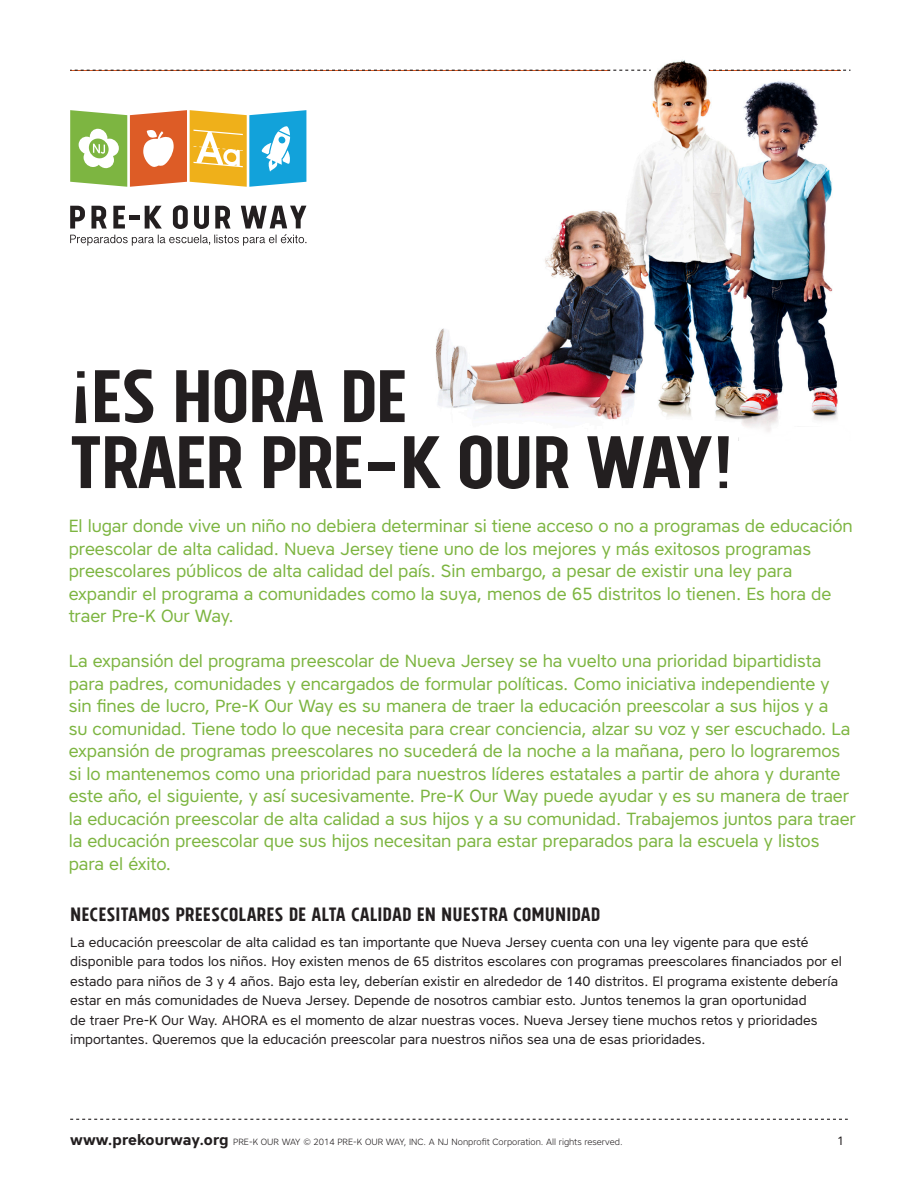
<style>
.page{position:relative;width:918px;height:1188px;background:#fff}
.page>*{position:absolute;margin:0;border:0;box-sizing:border-box;transform-origin:0 0}
.t1{font:93px/66px "Tolyer Regularno.2";letter-spacing:-.03em;color:#231f20;scale:1.04 1}
.t2{font:24px "Tolyer Regularno.2";color:#231f20}
.t3{font:17.55px/22.5px "Core Sans A45";letter-spacing:-.005em;color:#7db541}
.t4{font:13.5px/19.5px "Core Sans A45";color:#231f20}
.t5{font:12px "Core Sans A45";color:#231f20}
.t6{font:300 9px "Core Sans A35";color:#231f20}
.s1{font-family:"Core Sans A65";font-weight:700;font-size:15px}
</style>
<div class="page">
<img style="left:400px;top:60px;width:451px;height:381px">
<svg style="left:70px;top:1119px;width:778px;height:1px"></svg>
<svg style="left:70px;top:70px;width:581px;height:1px"></svg>
<svg style="left:709px;top:70px;width:141px;height:1px"></svg>
<svg style="left:70px;top:110px;width:236px;height:77px"></svg>
<svg style="left:70px;top:205px;width:236px;height:41px"></svg>
<p class="t1" style="left:69px;top:358px;width:643px">¡ES HORA DE<br>TRAER PRE-K OUR WAY!</p>
<p class="t3" style="left:69px;top:514px;width:786px">El lugar donde vive un niño no debiera determinar si tiene acceso o no a programas de educación preescolar de alta calidad. Nueva Jersey tiene uno de los mejores y más exitosos programas preescolares públicos de alta calidad del país. Sin embargo, a pesar de existir una ley para expandir el programa a comunidades como la suya, menos de 65 distritos lo tienen. Es hora de traer Pre-K Our Way.</p>
<p class="t3" style="left:69px;top:649px;width:789px">La expansión del programa preescolar de Nueva Jersey se ha vuelto una prioridad bipartidista para padres, comunidades y encargados de formular políticas. Como iniciativa independiente y sin fines de lucro, Pre-K Our Way es su manera de traer la educación preescolar a sus hijos y a<br>su comunidad. Tiene todo lo que necesita para crear conciencia, alzar su voz y ser escuchado. La expansión de programas preescolares no sucederá de la noche a la mañana, pero lo lograremos si lo mantenemos como una prioridad para nuestros líderes estatales a partir de ahora y durante este año, el siguiente, y así sucesivamente. Pre-K Our Way puede ayudar y es su manera de traer la educación preescolar de alta calidad a sus hijos y a su comunidad. Trabajemos juntos para traer la educación preescolar que sus hijos necesitan para estar preparados para la escuela y listos para el éxito.</p>
<p class="t2" style="left:70px;top:900px;width:532px">NECESITAMOS PREESCOLARES DE ALTA CALIDAD EN NUESTRA COMUNIDAD</p>
<p class="t4" style="left:70px;top:932px;width:773px">La educación preescolar de alta calidad es tan importante que Nueva Jersey cuenta con una ley vigente para que esté disponible para todos los niños. Hoy existen menos de 65 distritos escolares con programas preescolares financiados por el estado para niños de 3 y 4 años. Bajo esta ley, deberían existir en alrededor de 140 distritos. El programa existente debería estar en más comunidades de Nueva Jersey. Depende de nosotros cambiar esto. Juntos tenemos la gran oportunidad<br>de traer Pre-K Our Way. AHORA es el momento de alzar nuestras voces. Nueva Jersey tiene muchos retos y prioridades importantes. Queremos que la educación preescolar para nuestros niños sea una de esas prioridades.</p>
<p class="t6" style="left:70px;top:1136px;width:554px"><span class="s1">www.prekourway.org</span> PRE-K OUR WAY © 2014 PRE-K OUR WAY, INC. A NJ Nonprofit Corporation. All rights reserved.</p>
<p class="t5" style="left:837px;top:1133px;width:9px">1</p>
</div>
